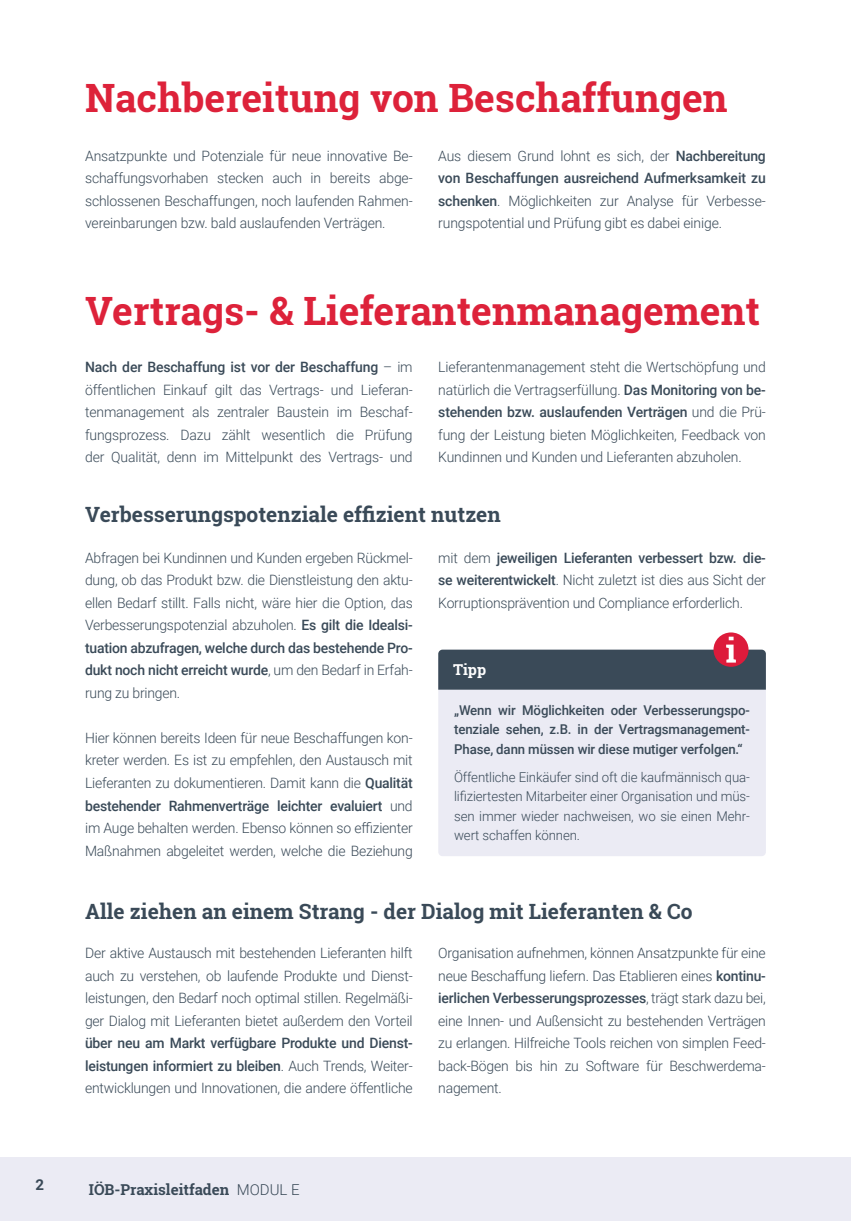
<style>
.page{position:relative;width:851px;height:1221px;background:#fff}
.page>*{position:absolute;margin:0;border:0;box-sizing:border-box;transform-origin:0 0}
.Ü1{font:700 39px "Roboto Slab";color:#dd223a}
.Ü3{font:700 21px "Roboto Slab";color:#3a4a58}
.t1{font:700 15px "Roboto Slab";color:#3a4a58}
.Kästchenüberschrift{font:700 15px "Roboto Slab";color:#fff}
.t2{font:700 15px "Roboto";color:#3a4a58}
.Fließtext_ohne_Einzu{font:300 14.25px/22.5px "Roboto";letter-spacing:-.01em;color:#3a4a58;text-align:justify}
.Ü2{font:300 14.25px/22.5px "Roboto";letter-spacing:-.015em;color:#3a4a58;text-align:justify}
.t3{font:300 13.5px/19.5px "Roboto";letter-spacing:-.01em;color:#3a4a58;text-align:justify}
.t4{font:500 13.5px/19.5px "Roboto";letter-spacing:-.01em;color:#3a4a58;text-align:justify}
.s1{font-weight:500}
.s2{font-family:"Roboto";font-weight:300}
</style>
<div class="page">
<div style="left:0;top:1157px;width:850px;height:63px;background:#ebebf4"></div>
<div style="left:438px;top:655px;width:327px;height:201px;background:#ebebf4;border-radius:4px"></div>
<svg style="left:713px;top:632px;width:35px;height:34px"></svg>
<svg style="left:438px;top:636px;width:327px;height:53px"></svg>
<p class="Ü1" style="left:85px;top:71px;width:644px">Nachbereitung von Beschaffungen</p>
<p class="Fließtext_ohne_Einzu" style="left:85px;top:144px;width:329px">Ansatzpunkte und Potenziale für neue innovative Be&shy;schaffungsvorhaben stecken auch in bereits abge&shy;schlossenen Beschaffungen, noch laufenden Rahmen&shy;vereinbarungen bzw. bald auslaufenden Verträgen.</p>
<p class="Fließtext_ohne_Einzu" style="left:438px;top:144px;width:329px">Aus diesem Grund lohnt es sich, der <span class="s1">Nachbereitung von Beschaffungen ausreichend Aufmerksamkeit zu schenken</span>. Möglichkeiten zur Analyse für Verbesse&shy;rungspotential und Prüfung gibt es dabei einige.</p>
<p class="Ü1" style="left:85px;top:284px;width:676px">Vertrags- &amp; Lieferantenmanagement</p>
<p class="Fließtext_ohne_Einzu" style="left:85px;top:355px;width:329px"><span class="s1">Nach der Beschaffung ist vor der Beschaffung</span> – im öffentlichen Einkauf gilt das Vertrags- und Lieferan&shy;tenmanagement als zentraler Baustein im Beschaf&shy;fungsprozess. Dazu zählt wesentlich die Prüfung der Qualität, denn im Mittelpunkt des Vertrags- und</p>
<p class="Fließtext_ohne_Einzu" style="left:438px;top:355px;width:329px">Lieferantenmanagement steht die Wertschöpfung und natürlich die Vertragserfüllung. <span class="s1">Das Monitoring von be&shy;stehenden bzw. auslaufenden Verträgen</span> und die Prü&shy;fung der Leistung bieten Möglichkeiten, Feedback von Kundinnen und Kunden und Lieferanten abzuholen.</p>
<p class="Ü3" style="left:85px;top:500px;width:417px">Verbesserungspotenziale effizient nutzen</p>
<p class="Fließtext_ohne_Einzu" style="left:85px;top:546px;width:329px">Abfragen bei Kundinnen und Kunden ergeben Rückmel&shy;dung, ob das Produkt bzw. die Dienstleistung den aktu&shy;ellen Bedarf stillt. Falls nicht, wäre hier die Option, das Verbesserungspotenzial abzuholen. <span class="s1">Es gilt die Idealsi&shy;tuation abzufragen, welche durch das bestehende Pro&shy;dukt noch nicht erreicht wurde</span>, um den Bedarf in Erfah&shy;rung zu bringen.</p>
<p class="Fließtext_ohne_Einzu" style="left:85px;top:726px;width:329px">Hier können bereits Ideen für neue Beschaffungen kon&shy;kreter werden. Es ist zu empfehlen, den Austausch mit Lieferanten zu dokumentieren. Damit kann die <span class="s1">Qualität bestehender Rahmenverträge leichter evaluiert</span> und im Auge behalten werden. Ebenso können so effizienter Maßnahmen abgeleitet werden, welche die Beziehung</p>
<p class="Fließtext_ohne_Einzu" style="left:438px;top:546px;width:329px">mit dem <span class="s1">jeweiligen Lieferanten verbessert bzw. die&shy;se weiterentwickelt</span>. Nicht zuletzt ist dies aus Sicht der Korruptionsprävention und Compliance erforderlich.</p>
<p class="Kästchenüberschrift" style="left:453px;top:659px;width:35px">Tipp</p>
<p class="t4" style="left:454px;top:699px;width:297px">„Wenn wir Möglichkeiten oder Verbesserungspo&shy;tenziale sehen, z.B. in der Vertragsmanagement-Phase, dann müssen wir diese mutiger verfolgen.“</p>
<p class="t3" style="left:454px;top:766px;width:297px">Öffentliche Einkäufer sind oft die kaufmännisch qua&shy;lifiziertesten Mitarbeiter einer Organisation und müs&shy;sen immer wieder nachweisen, wo sie einen Mehr&shy;wert schaffen können.</p>
<p class="Ü3" style="left:85px;top:896px;width:609px">Alle ziehen an einem Strang - der Dialog mit Lieferanten &amp; Co</p>
<p class="Ü2" style="left:85px;top:941px;width:329px">Der aktive Austausch mit bestehenden Lieferanten hilft auch zu verstehen, ob laufende Produkte und Dienst&shy;leistungen, den Bedarf noch optimal stillen. Regelmäßi&shy;ger Dialog mit Lieferanten bietet außerdem den Vorteil <span class="s1">über neu am Markt verfügbare Produkte und Dienst&shy;leistungen informiert zu bleiben</span>. Auch Trends, Weiter&shy;entwicklungen und Innovationen, die andere öffentliche</p>
<p class="Ü2" style="left:438px;top:941px;width:329px">Organisation aufnehmen, können Ansatzpunkte für eine neue Beschaffung liefern. Das Etablieren eines <span class="s1">kontinu&shy;ierlichen Verbesserungsprozesses</span>, trägt stark dazu bei, eine Innen- und Außensicht zu bestehenden Verträgen zu erlangen. Hilfreiche Tools reichen von simplen Feed&shy;back-Bögen bis hin zu Software für Beschwerdema&shy;nagement.</p>
<p class="t2" style="left:36px;top:1174px;width:10px">2</p>
<p class="t1" style="left:89px;top:1178px;width:212px">IÖB-Praxisleitfaden <span class="s2">MODUL E</span></p>
</div>
